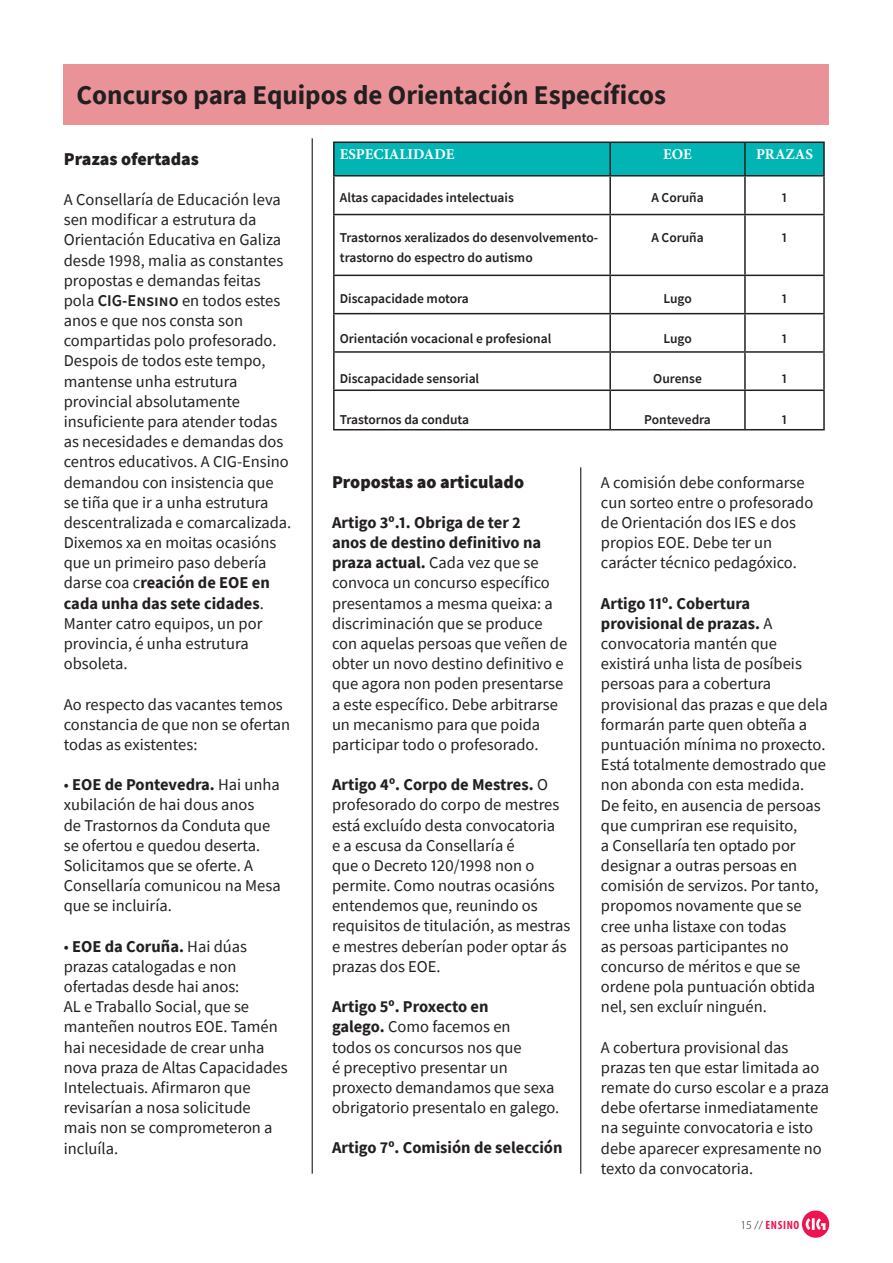
<style>
.page{position:relative;width:893px;height:1263px;background:#fff}
.page>*{position:absolute;margin:0;border:0;box-sizing:border-box;transform-origin:0 0}
.t1{font:700 27px "Source Sans Pro";color:#231f20}
.t2{font:900 18px "Source Sans Pro";color:#231f20}
.t3{font:16.5px/20.2px "Source Sans Pro";color:#231f20}
.t4{font:700 16.5px "Source Sans Pro";color:#231f20}
.t5{font:700 15px "Minion Pro";color:#fff}
.t6{font:600 13.5px/20.1px "Source Sans Pro";color:#231f20}
.t7{font:700 condensed 12px "Myriad Pro";letter-spacing:.05em;color:#ed1450}
.s1{font-weight:600}
.s2{font-weight:700}
.s3{font-weight:300;font-stretch:normal;color:#231f20}
</style>
<div class="page">
<div style="left:802px;top:1210px;width:27px;height:28px;background:#ed1450;border-radius:50%"></div>
<svg style="left:806px;top:1218px;width:19px;height:12px"></svg>
<div style="left:64px;top:64px;width:765px;height:60px;background:#e99399"></div>
<div style="left:335px;top:143px;width:488px;height:32px;background:#00b5b4"></div>
<hr style="left:333px;top:141px;width:277px;height:2px;background:#231f20">
<hr style="left:333px;top:143px;width:2px;height:32px;background:#231f20">
<hr style="left:610px;top:141px;width:135px;height:2px;background:#231f20">
<hr style="left:609px;top:143px;width:2px;height:32px;background:#231f20">
<hr style="left:745px;top:141px;width:80px;height:2px;background:#231f20">
<hr style="left:744px;top:143px;width:2px;height:32px;background:#231f20">
<hr style="left:823px;top:143px;width:2px;height:32px;background:#231f20">
<hr style="left:333px;top:175px;width:277px;height:2px;background:#231f20">
<hr style="left:333px;top:177px;width:2px;height:37px;background:#231f20">
<hr style="left:610px;top:175px;width:135px;height:2px;background:#231f20">
<hr style="left:609px;top:177px;width:2px;height:37px;background:#231f20">
<hr style="left:745px;top:175px;width:80px;height:2px;background:#231f20">
<hr style="left:744px;top:177px;width:2px;height:37px;background:#231f20">
<hr style="left:823px;top:177px;width:2px;height:37px;background:#231f20">
<hr style="left:333px;top:214px;width:277px;height:1px;background:#231f20">
<hr style="left:333px;top:215px;width:2px;height:60px;background:#231f20">
<hr style="left:610px;top:214px;width:135px;height:1px;background:#231f20">
<hr style="left:609px;top:215px;width:2px;height:60px;background:#231f20">
<hr style="left:745px;top:214px;width:80px;height:1px;background:#231f20">
<hr style="left:744px;top:215px;width:2px;height:60px;background:#231f20">
<hr style="left:823px;top:215px;width:2px;height:60px;background:#231f20">
<hr style="left:333px;top:275px;width:277px;height:1px;background:#231f20">
<hr style="left:333px;top:276px;width:2px;height:37px;background:#231f20">
<hr style="left:610px;top:275px;width:135px;height:1px;background:#231f20">
<hr style="left:609px;top:276px;width:2px;height:37px;background:#231f20">
<hr style="left:745px;top:275px;width:80px;height:1px;background:#231f20">
<hr style="left:744px;top:276px;width:2px;height:37px;background:#231f20">
<hr style="left:823px;top:276px;width:2px;height:37px;background:#231f20">
<hr style="left:333px;top:313px;width:277px;height:1px;background:#231f20">
<hr style="left:333px;top:314px;width:2px;height:37px;background:#231f20">
<hr style="left:610px;top:313px;width:135px;height:1px;background:#231f20">
<hr style="left:609px;top:314px;width:2px;height:37px;background:#231f20">
<hr style="left:745px;top:313px;width:80px;height:1px;background:#231f20">
<hr style="left:744px;top:314px;width:2px;height:37px;background:#231f20">
<hr style="left:823px;top:314px;width:2px;height:37px;background:#231f20">
<hr style="left:333px;top:351px;width:277px;height:2px;background:#231f20">
<hr style="left:333px;top:353px;width:2px;height:36px;background:#231f20">
<hr style="left:610px;top:351px;width:135px;height:2px;background:#231f20">
<hr style="left:609px;top:353px;width:2px;height:36px;background:#231f20">
<hr style="left:745px;top:351px;width:80px;height:2px;background:#231f20">
<hr style="left:744px;top:353px;width:2px;height:36px;background:#231f20">
<hr style="left:823px;top:353px;width:2px;height:36px;background:#231f20">
<hr style="left:333px;top:389px;width:277px;height:2px;background:#231f20">
<hr style="left:333px;top:391px;width:2px;height:38px;background:#231f20">
<hr style="left:610px;top:389px;width:135px;height:2px;background:#231f20">
<hr style="left:609px;top:391px;width:2px;height:38px;background:#231f20">
<hr style="left:745px;top:389px;width:80px;height:2px;background:#231f20">
<hr style="left:744px;top:391px;width:2px;height:38px;background:#231f20">
<hr style="left:823px;top:391px;width:2px;height:38px;background:#231f20">
<hr style="left:333px;top:429px;width:277px;height:1px;background:#231f20">
<hr style="left:610px;top:429px;width:135px;height:1px;background:#231f20">
<hr style="left:745px;top:429px;width:80px;height:1px;background:#231f20">
<hr style="left:312px;top:138px;width:1px;height:1036px;background:#000">
<hr style="left:580px;top:467px;width:1px;height:707px;background:#000">
<h1 class="t1" style="left:77px;top:77px;width:591px">Concurso para Equipos de Orientación Específicos</h1>
<p class="t2" style="left:64px;top:146px;width:137px">Prazas ofertadas</p>
<p class="t3" style="left:64px;top:189px;width:229px">A Consellaría de Educación leva sen modificar a estrutura da<br>Orientación Educativa en Galiza desde 1998, malia as constantes propostas e demandas feitas pola <span class="s1">CIG-Ensino</span> en todos estes anos e que nos consta son compartidas polo profesorado.<br>Despois de todos este tempo, mantense unha estrutura provincial absolutamente insuficiente para atender todas as necesidades e demandas dos centros educativos. A CIG-Ensino demandou con insistencia que se tiña que ir a unha estrutura descentralizada e comarcalizada.<br>Dixemos xa en moitas ocasións que un primeiro paso debería darse coa c<span class="s2">reación de EOE en cada unha das sete cidades</span>.<br>Manter catro equipos, un por provincia, é unha estrutura obsoleta.</p>
<p class="t3" style="left:64px;top:694px;width:228px">Ao respecto das vacantes temos constancia de que non se ofertan todas as existentes:</p>
<p class="t3" style="left:64px;top:774px;width:218px">• <span class="s2">EOE de Pontevedra.</span> Hai unha xubilación de hai dous anos<br>de Trastornos da Conduta que se ofertou e quedou deserta.<br>Solicitamos que se oferte. A<br>Consellaría comunicou na Mesa que se incluiría.</p>
<p class="t3" style="left:64px;top:936px;width:225px">• <span class="s2">EOE da Coruña.</span> Hai dúas prazas catalogadas e non ofertadas desde hai anos:<br>AL e Traballo Social, que se manteñen noutros EOE. Tamén hai necesidade de crear unha nova praza de Altas Capacidades<br>Intelectuais. Afirmaron que revisarían a nosa solicitude mais non se comprometeron a incluíla.</p>
<p class="t5" style="left:340px;top:144px;width:116px">ESPECIALIDADE</p>
<p class="t5" style="left:663px;top:144px;width:30px">EOE</p>
<p class="t5" style="left:756px;top:144px;width:58px">PRAZAS</p>
<p class="t6" style="left:340px;top:187px;width:175px">Altas capacidades intelectuais</p>
<p class="t6" style="left:651px;top:187px;width:54px">A Coruña</p>
<p class="t6" style="left:782px;top:187px;width:7px">1</p>
<p class="t6" style="left:340px;top:227px;width:260px">Trastornos xeralizados do desenvolvemento&shy;trastorno do espectro do autismo</p>
<p class="t6" style="left:651px;top:227px;width:54px">A Coruña</p>
<p class="t6" style="left:782px;top:227px;width:7px">1</p>
<p class="t6" style="left:340px;top:288px;width:131px">Discapacidade motora</p>
<p class="t6" style="left:663px;top:288px;width:30px">Lugo</p>
<p class="t6" style="left:782px;top:288px;width:7px">1</p>
<p class="t6" style="left:340px;top:328px;width:213px">Orientación vocacional e profesional</p>
<p class="t6" style="left:663px;top:328px;width:30px">Lugo</p>
<p class="t6" style="left:782px;top:328px;width:7px">1</p>
<p class="t6" style="left:340px;top:369px;width:141px">Discapacidade sensorial</p>
<p class="t6" style="left:653px;top:369px;width:50px">Ourense</p>
<p class="t6" style="left:782px;top:369px;width:7px">1</p>
<p class="t6" style="left:340px;top:409px;width:131px">Trastornos da conduta</p>
<p class="t6" style="left:644px;top:409px;width:68px">Pontevedra</p>
<p class="t6" style="left:782px;top:409px;width:7px">1</p>
<p class="t2" style="left:332px;top:469px;width:194px">Propostas ao articulado</p>
<p class="t3" style="left:332px;top:512px;width:237px"><span class="s2">Artigo 3º.1. Obriga de ter 2<br>anos de destino definitivo na praza actual.</span> Cada vez que se convoca un concurso específico presentamos a mesma queixa: a discriminación que se produce con aquelas persoas que veñen de obter un novo destino definitivo e que agora non poden presentarse a este específico. Debe arbitrarse un mecanismo para que poida participar todo o profesorado.</p>
<p class="t3" style="left:332px;top:774px;width:240px"><span class="s2">Artigo 4º. Corpo de Mestres.</span> O profesorado do corpo de mestres está excluído desta convocatoria<br>e a escusa da Consellaría é<br>que o Decreto 120/1998 non o permite. Como noutras ocasións entendemos que, reunindo os requisitos de titulación, as mestras e mestres deberían poder optar ás prazas dos EOE.</p>
<p class="t3" style="left:332px;top:996px;width:229px"><span class="s2">Artigo 5º. Proxecto en<br>galego.</span> Como facemos en<br>todos os concursos nos que<br>é preceptivo presentar un proxecto demandamos que sexa obrigatorio presentalo en galego.</p>
<p class="t4" style="left:332px;top:1137px;width:232px">Artigo 7º. Comisión de selección</p>
<p class="t3" style="left:601px;top:472px;width:214px">A comisión debe conformarse cun sorteo entre o profesorado de Orientación dos IES e dos propios EOE. Debe ter un carácter técnico pedagóxico.</p>
<p class="t3" style="left:601px;top:593px;width:228px"><span class="s2">Artigo 11º. Cobertura provisional de prazas.</span> A convocatoria mantén que existirá unha lista de posíbeis persoas para a cobertura provisional das prazas e que dela formarán parte quen obteña a puntuación mínima no proxecto.<br>Está totalmente demostrado que non abonda con esta medida.<br>De feito, en ausencia de persoas que cumpriran ese requisito,<br>a Consellaría ten optado por designar a outras persoas en comisión de servizos. Por tanto, propomos novamente que se cree unha listaxe con todas<br>as persoas participantes no concurso de méritos e que se ordene pola puntuación obtida nel, sen excluír ninguén.</p>
<p class="t3" style="left:601px;top:1037px;width:230px">A cobertura provisional das prazas ten que estar limitada ao remate do curso escolar e a praza debe ofertarse inmediatamente na seguinte convocatoria e isto debe aparecer expresamente no texto da convocatoria.</p>
<p class="t7" style="left:740px;top:1217px;width:60px"><span class="s3">15 //</span> ENSINO</p>
</div>
